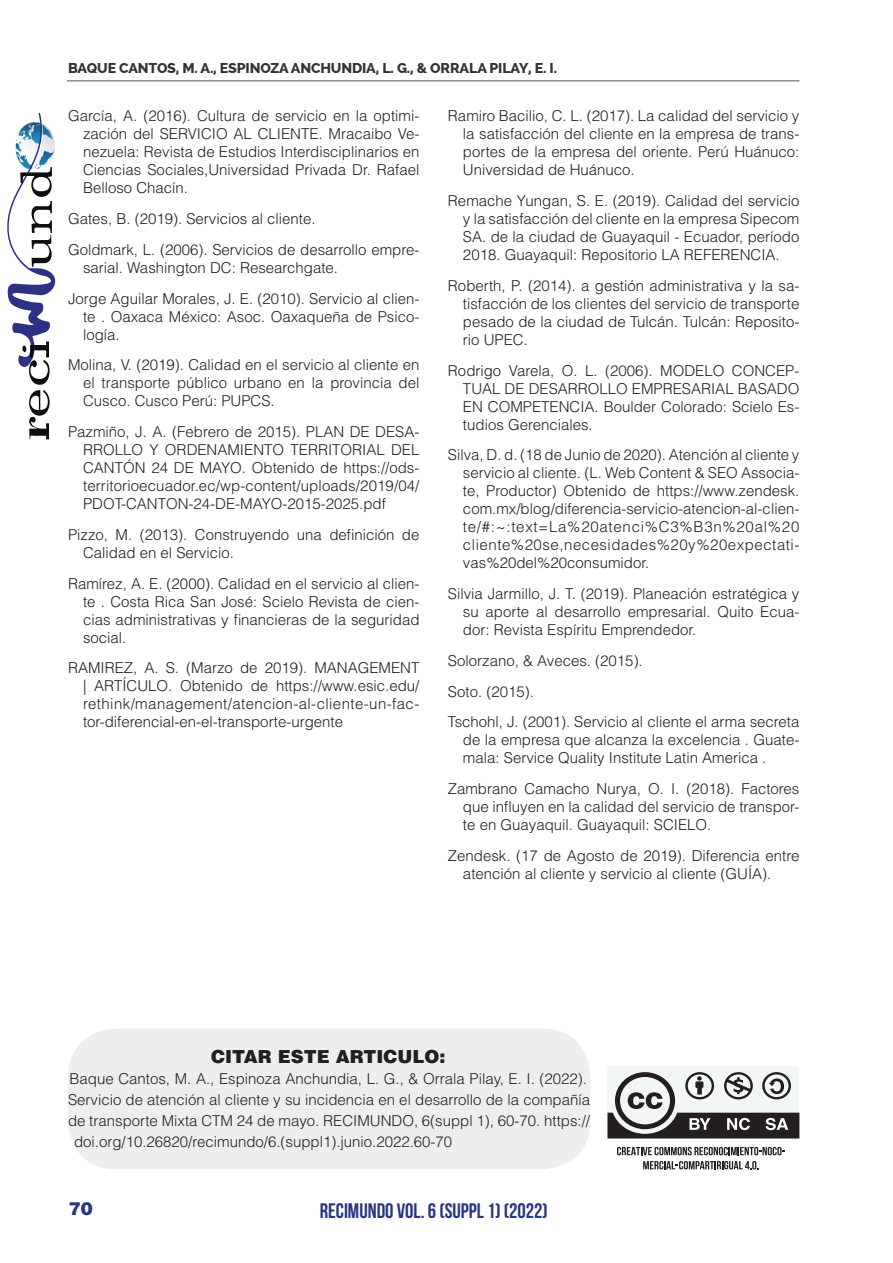
<style>
.page{position:relative;width:893px;height:1263px;background:#fff}
.page>*{position:absolute;margin:0;border:0;box-sizing:border-box;transform-origin:0 0}
.t1{font:700 21px "Bebas Neue";color:#2b3481}
.t2{font:900 18px "Helvetica LT Std";color:#231f20}
.t3{font:900 18px "Helvetica LT Std";color:#2b3481}
.t4{font:300 15px/18px "Helvetica LT Std";color:#231f20;text-align:justify}
.t5{font:800 14.25px "Raleway";letter-spacing:-.01em;color:#333}
</style>
<div class="page">
<hr style="left:67px;top:80px;width:732px;height:1px;background:#545557">
<svg style="left:7px;top:113px;width:48px;height:326px"></svg>
<svg style="left:617px;top:1147px;width:168px;height:8px"></svg>
<svg style="left:643px;top:1161px;width:116px;height:8px"></svg>
<div style="left:607px;top:1065px;width:192px;height:73px;background:#f3f6f7"></div>
<svg style="left:607px;top:1072px;width:192px;height:66px"></svg>
<div style="left:68px;top:1028px;width:522px;height:141px;background:#edeeed;border-radius:49px"></div>
<p class="t5" style="left:68px;top:60px;width:491px">BAQUE CANTOS, M. A., ESPINOZA ANCHUNDIA, L. G., &amp; ORRALA PILAY, E. I.</p>
<p class="t4" style="left:83px;top:107px;width:338px;text-indent:-15px">García, A. (2016). Cultura de servicio en la optimi&shy;zación del SERVICIO AL CLIENTE. Mracaibo Ve&shy;nezuela: Revista de Estudios Interdisciplinarios en Ciencias Sociales,Universidad Privada Dr. Rafael Belloso Chacín.</p>
<p class="t4" style="left:68px;top:210px;width:249px">Gates, B. (2019). Servicios al cliente.</p>
<p class="t4" style="left:83px;top:240px;width:338px;text-indent:-15px">Goldmark, L. (2006). Servicios de desarrollo empre&shy;sarial. Washington DC: Researchgate.</p>
<p class="t4" style="left:83px;top:289px;width:338px;text-indent:-15px">Jorge Aguilar Morales, J. E. (2010). Servicio al clien&shy;te . Oaxaca México: Asoc. Oaxaqueña de Psico&shy;logía.</p>
<p class="t4" style="left:83px;top:356px;width:338px;text-indent:-15px">Molina, V. (2019). Calidad en el servicio al cliente en el transporte público urbano en la provincia del Cusco. Cusco Perú: PUPCS.</p>
<p class="t4" style="left:83px;top:423px;width:338px;text-indent:-15px">Pazmiño, J. A. (Febrero de 2015). PLAN DE DESA-RROLLO Y ORDENAMIENTO TERRITORIAL DEL CANTÓN 24 DE MAYO. Obtenido de https://ods&shy;territorioecuador.ec/wp-content/uploads/2019/04/ PDOT-CANTON-24-DE-MAYO-2015-2025.pdf</p>
<p class="t4" style="left:83px;top:525px;width:338px;text-indent:-15px">Pizzo, M. (2013). Construyendo una definición de<br>Calidad en el Servicio.</p>
<p class="t4" style="left:83px;top:574px;width:338px;text-indent:-15px">Ramírez, A. E. (2000). Calidad en el servicio al clien&shy;te . Costa Rica San José: Scielo Revista de cien&shy;cias administrativas y financieras de la seguridad social.</p>
<p class="t4" style="left:83px;top:659px;width:338px;text-indent:-15px">RAMIREZ, A. S. (Marzo de 2019). MANAGEMENT | ARTÍCULO. Obtenido de https://www.esic.edu/ rethink/management/atencion-al-cliente-un-fac&shy;tor-diferencial-en-el-transporte-urgente</p>
<p class="t4" style="left:463px;top:107px;width:338px;text-indent:-15px">Ramiro Bacilio, C. L. (2017). La calidad del servicio y la satisfacción del cliente en la empresa de trans&shy;portes de la empresa del oriente. Perú Huánuco:<br>Universidad de Huánuco.</p>
<p class="t4" style="left:463px;top:192px;width:338px;text-indent:-15px">Remache Yungan, S. E. (2019). Calidad del servicio y la satisfacción del cliente en la empresa Sipecom SA. de la ciudad de Guayaquil - Ecuador, período 2018. Guayaquil: Repositorio LA REFERENCIA.</p>
<p class="t4" style="left:463px;top:276px;width:338px;text-indent:-15px">Roberth, P. (2014). a gestión administrativa y la sa&shy;tisfacción de los clientes del servicio de transporte pesado de la ciudad de Tulcán. Tulcán: Reposito&shy;rio UPEC.</p>
<p class="t4" style="left:463px;top:361px;width:338px;text-indent:-15px">Rodrigo Varela, O. L. (2006). MODELO CONCEP-TUAL DE DESARROLLO EMPRESARIAL BASADO EN COMPETENCIA. Boulder Colorado: Scielo Es&shy;tudios Gerenciales.</p>
<p class="t4" style="left:463px;top:446px;width:338px;text-indent:-15px">Silva, D. d. (18 de Junio de 2020). Atención al cliente y servicio al cliente. (L. Web Content &amp; SEO Associa&shy;te, Productor) Obtenido de https://www.zendesk. com.mx/blog/diferencia-servicio-atencion-al-clien&shy;te/#:~:text=La%20atenci%C3%B3n%20al%20 cliente%20se,necesidades%20y%20expectati&shy;vas%20del%20consumidor.</p>
<p class="t4" style="left:463px;top:585px;width:338px;text-indent:-15px">Silvia Jarmillo, J. T. (2019). Planeación estratégica y su aporte al desarrollo empresarial. Quito Ecua&shy;dor: Revista Espíritu Emprendedor.</p>
<p class="t4" style="left:448px;top:651px;width:196px">Solorzano, &amp; Aveces. (2015).</p>
<p class="t4" style="left:448px;top:682px;width:87px">Soto. (2015).</p>
<p class="t4" style="left:463px;top:713px;width:338px;text-indent:-15px">Tschohl, J. (2001). Servicio al cliente el arma secreta de la empresa que alcanza la excelencia . Guate&shy;mala: Service Quality Institute Latin America .</p>
<p class="t4" style="left:463px;top:780px;width:338px;text-indent:-15px">Zambrano Camacho Nurya, O. I. (2018). Factores que influyen en la calidad del servicio de transpor&shy;te en Guayaquil. Guayaquil: SCIELO.</p>
<p class="t4" style="left:463px;top:846px;width:338px;text-indent:-15px">Zendesk. (17 de Agosto de 2019). Diferencia entre atención al cliente y servicio al cliente (GUÍA).</p>
<p class="t2" style="left:211px;top:1045px;width:236px">CITAR ESTE ARTICULO:</p>
<p class="t4" style="left:70px;top:1069px;width:519px">Baque Cantos, M. A., Espinoza Anchundia, L. G., &amp; Orrala Pilay, E. I. (2022).</p>
<p class="t4" style="left:68px;top:1090px;width:523px">Servicio de atención al cliente y su incidencia en el desarrollo de la compañía</p>
<p class="t4" style="left:68px;top:1111px;width:523px">de transporte Mixta CTM 24 de mayo. RECIMUNDO, 6(suppl 1), 60-70. https://</p>
<p class="t4" style="left:74px;top:1132px;width:380px">doi.org/10.26820/recimundo/6.(suppl1).junio.2022.60-70</p>
<p class="t3" style="left:69px;top:1197px;width:26px">70</p>
<h1 class="t1" style="left:320px;top:1199px;width:230px">RECIMUNDO VOL. 6 (suppl 1) (2022)</h1>
</div>
